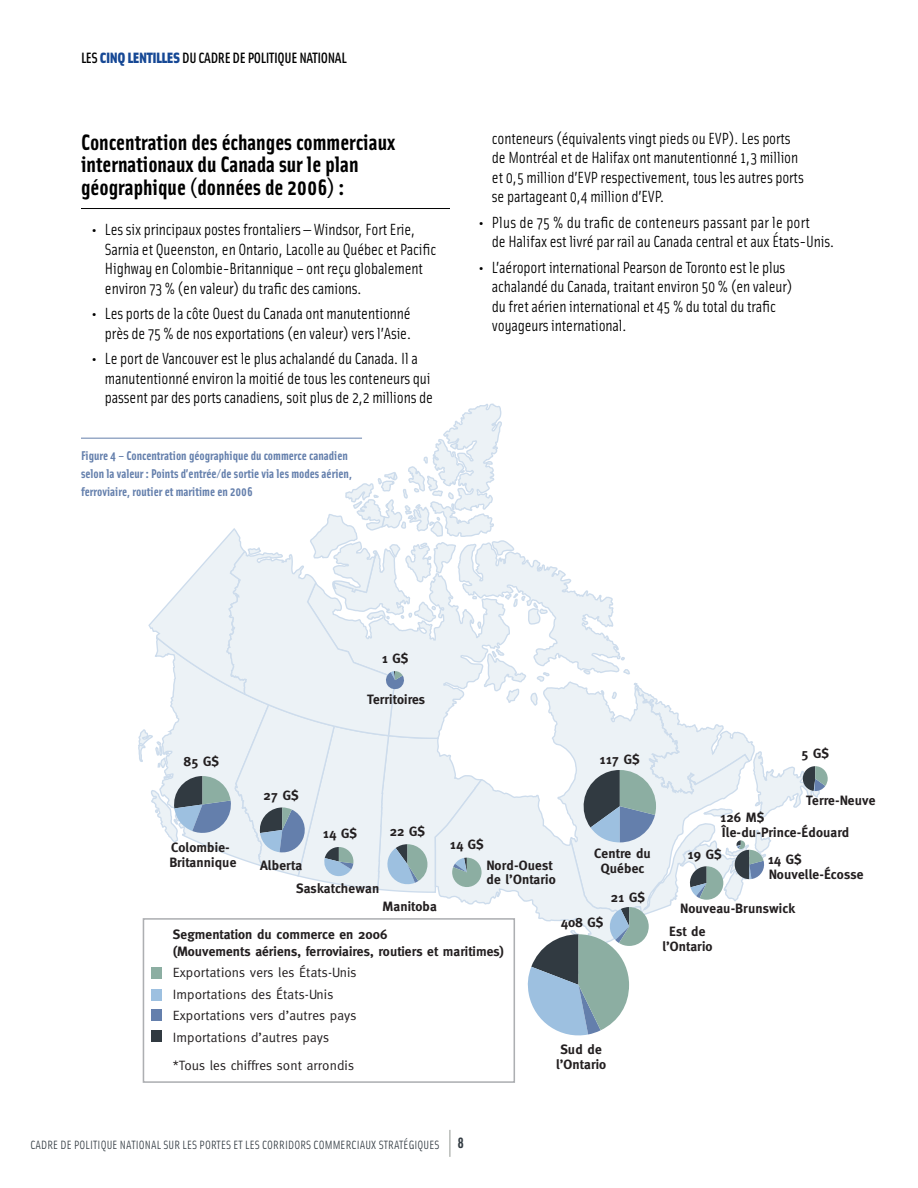
<style>
.page{position:relative;width:918px;height:1188px;background:#fff}
.page>*{position:absolute;margin:0;border:0;box-sizing:border-box;transform-origin:0 0}
.t1{font:700 22.5px/22.5px "Solex";color:#000}
.t2{font:16.2px/19.5px "Solex";letter-spacing:-.01em;color:#000}
.t3{font:500 15px "Solex";letter-spacing:-.025em;color:#000}
.t4{font:900 15px "Solex";color:#164895}
.t5{font:700 15px "Solex";color:#313a41}
.t6{font:700 13.5px/14.9px "Meta";letter-spacing:.01em;color:#231f20}
.t7{font:13.5px/21.6px "Meta";letter-spacing:.005em;color:#231f20}
.t8{font:700 12.75px/18px "Solex";color:#647fac}
.t9{font:12px "Solex";letter-spacing:.01em;color:#313a41}
.s1{font-weight:500;color:#000}
</style>
<div class="page">
<svg style="left:450px;top:1130px;width:1px;height:27px"></svg>
<svg style="left:138px;top:403px;width:690px;height:637px"></svg>
<div style="left:143px;top:918px;width:372px;height:165px;background:#fff;border:2px solid #adafb2"></div>
<div style="left:151px;top:968px;width:11px;height:11px;background:#8caea2"></div>
<div style="left:151px;top:989px;width:11px;height:12px;background:#9dc0e0"></div>
<div style="left:151px;top:1010px;width:11px;height:11px;background:#647fac"></div>
<div style="left:151px;top:1030px;width:11px;height:12px;background:#313a41"></div>
<hr style="left:81px;top:438px;width:281px;height:1px;background:#647fac">
<hr style="left:81px;top:208px;width:369px;height:1px;background:#000">
<p class="t4" style="left:81px;top:48px;width:27px"><span class="s1">LES</span> CINQ</p>
<p class="t4" style="left:127px;top:48px;width:7px">LENTILLES</p>
<p class="t3" style="left:182px;top:48px;width:165px">DU CADRE DE POLITIQUE NATIONAL</p>
<h1 class="t1" style="left:81px;top:130px;width:316px">Concentration des échanges commerciaux internationaux du Canada sur le plan géographique (données de 2006) :</h1>
<p class="t2" style="left:105px;top:219px;width:333px;text-indent:-13px">• Les six principaux postes frontaliers — Windsor, Fort Erie, Sarnia et Queenston, en Ontario, Lacolle au Québec et Pacific Highway en Colombie-Britannique – ont reçu globalement environ 73 % (en valeur) du trafic des camions.</p>
<p class="t2" style="left:91px;top:303px;width:321px;text-align:right">• Les ports de la côte Ouest du Canada ont manutentionné près de 75 % de nos exportations (en valeur) vers l’Asie.</p>
<p class="t2" style="left:105px;top:348px;width:330px;text-indent:-13px">• Le port de Vancouver est le plus achalandé du Canada. Il a manutentionné environ la moitié de tous les conteneurs qui passent par des ports canadiens, soit plus de 2,2 millions de</p>
<p class="t8" style="left:81px;top:446px;width:273px">Figure 4 – Concentration géographique du commerce canadien selon la valeur : Points d’entrée/de sortie via les modes aérien, ferroviaire, routier et maritime en 2006</p>
<p class="t2" style="left:492px;top:128px;width:313px">conteneurs (équivalents vingt pieds ou EVP). Les ports de Montréal et de Halifax ont manutentionné 1,3 million et 0,5 million d’EVP respectivement, tous les autres ports se partageant 0,4 million d’EVP.</p>
<p class="t2" style="left:492px;top:212px;width:344px;text-indent:-13px">• Plus de 75 % du trafic de conteneurs passant par le port<br>de Halifax est livré par rail au Canada central et aux États-U nis.</p>
<p class="t2" style="left:492px;top:257px;width:302px;text-indent:-13px">• L’aéroport international Pearson de Toronto est le plus achalandé du Canada, traitant environ 50 % (en valeur) du fret aérien international et 45 % du total du trafic voyageurs international.</p>
<p class="t6" style="left:184px;top:754px;width:37px">85 G$</p>
<p class="t6" style="left:169px;top:840px;width:69px">Colombie-<br>Britannique</p>
<p class="t6" style="left:382px;top:651px;width:28px">1 G$</p>
<p class="t6" style="left:367px;top:692px;width:60px">Territoires</p>
<p class="t6" style="left:263px;top:788px;width:37px">27 G$</p>
<p class="t6" style="left:323px;top:826px;width:36px">14 G$</p>
<p class="t6" style="left:390px;top:824px;width:37px">22 G$</p>
<p class="t6" style="left:296px;top:853px;width:85px;line-height:23.4px;text-indent:-36px">Alberta<br>Saskatchewan</p>
<p class="t6" style="left:383px;top:899px;width:56px">Manitoba</p>
<p class="t6" style="left:450px;top:837px;width:36px">14 G$</p>
<p class="t6" style="left:487px;top:857px;width:71px">Nord-Ouest de l’Ontario</p>
<p class="t6" style="left:600px;top:751px;width:42px">117 G$</p>
<p class="t6" style="left:594px;top:846px;width:58px;text-align:center">Centre du<br>Québec</p>
<p class="t6" style="left:611px;top:890px;width:36px">21 G$</p>
<p class="t6" style="left:801px;top:746px;width:30px">5 G$</p>
<p class="t6" style="left:806px;top:793px;width:71px">Terre-Neuve</p>
<p class="t6" style="left:720px;top:810px;width:46px">126 M$</p>
<p class="t6" style="left:722px;top:825px;width:129px">Île-du-Prince-Édouard</p>
<p class="t6" style="left:688px;top:847px;width:36px">19 G$</p>
<p class="t6" style="left:768px;top:852px;width:36px">14 G$</p>
<p class="t6" style="left:769px;top:867px;width:96px">Nouvelle-Écosse</p>
<p class="t6" style="left:680px;top:901px;width:116px">Nouveau-Brunswick</p>
<p class="t6" style="left:173px;top:926px;width:333px;line-height:16.2px">Segmentation du commerce en 2006<br>(Mouvements aériens, ferroviaires, routiers et maritimes)</p>
<p class="t7" style="left:173px;top:961px;width:185px">Exportations vers les États-Unis<br>Importations des États-Unis<br>Exportations vers d’autres pays<br>Importations d’autres pays</p>
<p class="t7" style="left:173px;top:1055px;width:183px">*Tous les chiffres sont arrondis</p>
<p class="t9" style="left:30px;top:1137px;width:187px">Cadre de politique national sur les portes</p>
<p class="t9" style="left:233px;top:1137px;width:98px">et les corri dors commercia</p>
<p class="t9" style="left:365px;top:1137px;width:20px">ux strat</p>
<p class="t9" style="left:404px;top:1137px;width:32px">égiques</p>
<p class="t5" style="left:458px;top:1133px;width:8px">8</p>
<p class="t6" style="left:561px;top:915px;width:44px">408 G$</p>
<p class="t6" style="left:556px;top:1042px;width:52px;text-align:center">Sud de l’Ontario</p>
<p class="t6" style="left:663px;top:924px;width:52px;text-align:center">Est de l’Ontario</p>
</div>
